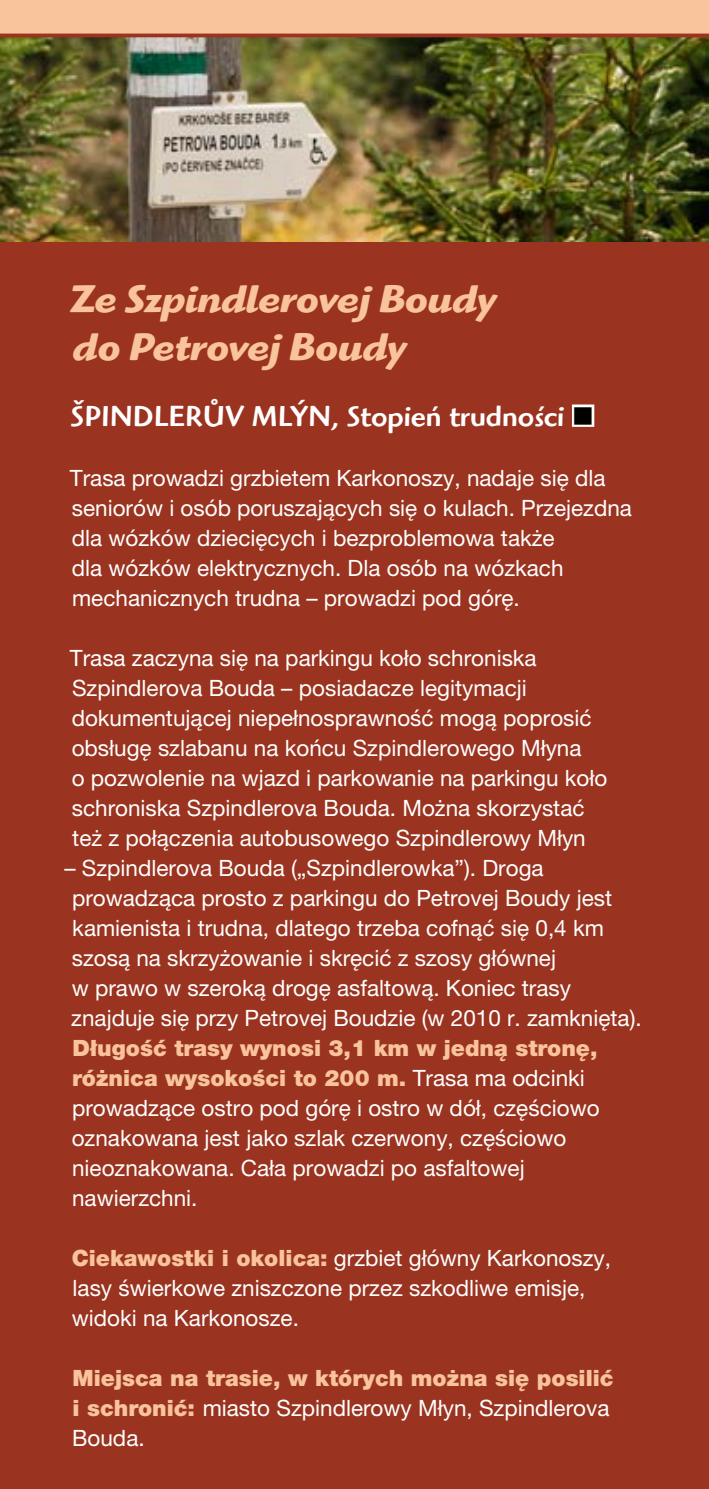
<style>
.page{position:relative;width:709px;height:1489px;background:#fff}
.page>*{position:absolute;margin:0;border:0;box-sizing:border-box;transform-origin:0 0}
.t1{font:italic 700 40px/48px "Highlander Itc TOT";color:#f9c39c}
.t2{font:500 30px "Highlander Itc TOT";letter-spacing:.015em;color:#fff}
.t3{font:22.5px/30px "Helvetica Neue LT Pro";color:#fff}
.t4{font:900 22.5px/30px "Helvetica Neue LT Pro";color:#f9c39c}
.s1{color:#000}
.s2{font-weight:900;color:#f9c39c}
.s3{font-weight:400;color:#fff}
</style>
<div class="page">
<div style="left:0;top:0;width:709px;height:1488px;background:#9a3420"></div>
<img style="left:0;top:37px;width:709px;height:204px">
<div style="left:572px;top:404px;width:22px;height:23px;border:5px solid #fff"></div>
<div style="left:0;top:0;width:709px;height:35px;background:#f9c39c"></div>
<hr style="left:0;top:34px;width:709px;height:3px;background:#9a3420">
<h1 class="t1" style="left:70px;top:275px;width:427px">Ze Szpindlerovej Boudy do Petrovej Boudy</h1>
<h2 class="t2" style="left:70px;top:399px;width:525px">Špindlerův Mlýn, Stopień trudności <span class="s1">■</span></h2>
<p class="t3" style="left:70px;top:462px;width:563px">Trasa prowadzi grzbietem Karkonoszy, nadaje się dla seniorów i osób poruszających się o kulach. Przejezdna dla wózków dziecięcych i bezproblemowa także<br>dla wózków elektrycznych. Dla osób na wózkach mechanicznych trudna – prowadzi pod górę.</p>
<p class="t3" style="left:70px;top:642px;width:539px">Trasa zaczyna się na parkingu koło schroniska Szpindlerova Bouda – posiadacze legitymacji dokumentującej niepełnosprawność mogą poprosić obsługę szlabanu na końcu Szpindlerowego Młyna<br>o pozwolenie na wjazd i parkowanie na parkingu koło schroniska Szpindlerova Bouda. Można skorzystać też z połączenia autobusowego Szpindlerowy Młyn</p>
<p class="t3" style="left:71px;top:852px;width:572px;text-indent:-7px">– Szpindlerova Bouda („Szpindlerowka”). Droga prowadząca prosto z parkingu do Petrovej Boudy jest kamienista i trudna, dlatego trzeba cofnąć się 0,4 km szosą na skrzyżowanie i skręcić z szosy głównej<br>w prawo w szeroką drogę asfaltową. Koniec trasy znajduje się przy Petrovej Boudzie (w 2010 r. zamknięta).</p>
<p class="t3" style="left:72px;top:1032px;width:529px"><span class="s2">Długość trasy wynosi 3,1 km w jedną stronę, różnica wysokości to 200 m.</span> Trasa ma odcinki prowadzące ostro pod górę i ostro w dół, częściowo oznakowana jest jako szlak czerwony, częściowo nieoznakowana. Cała prowadzi po asfaltowej nawierzchni.</p>
<p class="t3" style="left:72px;top:1242px;width:541px"><span class="s2">Ciekawostki i okolica:</span> grzbiet główny Karkonoszy, lasy świerkowe zniszczone przez szkodliwe emisje, widoki na Karkonosze.</p>
<p class="t4" style="left:72px;top:1362px;width:543px">Miejsca na trasie, w których można się posilić i schronić: <span class="s3">miasto Szpindlerowy Młyn, Szpindlerova<br>Bouda.</span></p>
</div>
